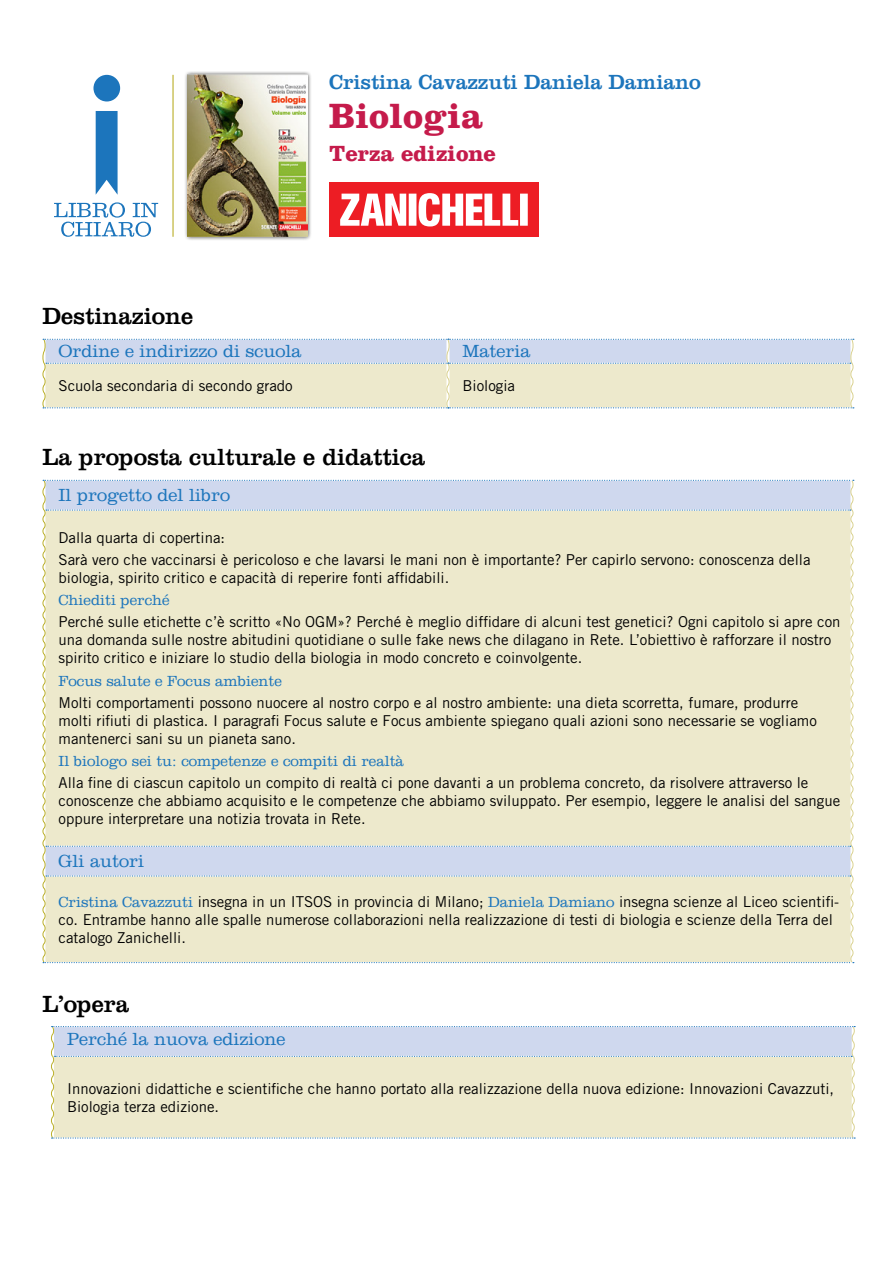
<style>
.page{position:relative;width:893px;height:1263px;background:#fff}
.page>*{position:absolute;margin:0;border:0;box-sizing:border-box;transform-origin:0 0}
.t1{font:700 36px "Clarendon";color:#c51b4b}
.t2{font:24px "Clarendon";color:#000}
.t3{font:700 22.5px "Clarendon";color:#c51b4b}
.t4{font:21px "Clarendon";color:#1c75bc}
.t5{font:300 18px "Clarendon";color:#1c75bc}
.t6{font:15px/18px "Trade Gothic LT Std";color:#000}
.t7{font:300 15px "Clarendon";color:#1c75bc}
.s1{font-family:"Clarendon";font-weight:300;color:#1c75bc}
</style>
<div class="page">
<svg style="left:42px;top:339px;width:812px;height:69px;background:#e1e2d8"></svg>
<svg style="left:42px;top:480px;width:812px;height:483px;background:#e9e6d0"></svg>
<svg style="left:51px;top:1026px;width:805px;height:112px;background:#e3e4d5"></svg>
<hr style="left:172px;top:75px;width:2px;height:162px;background:#bbb02a">
<svg style="left:96px;top:111px;width:22px;height:84px;background:#3584c3"></svg>
<div style="left:93px;top:75px;width:27px;height:26px;background:#1c75bc;border-radius:50%"></div>
<svg style="left:54px;top:202px;width:104px;height:35px"></svg>
<div style="left:184px;top:71px;width:128px;height:170px;background:#000;opacity:.75"></div>
<img style="left:188px;top:75px;width:119px;height:162px">
<div style="left:329px;top:182px;width:210px;height:55px;background:#ed1d24"></div>
<svg style="left:340px;top:193px;width:188px;height:33px"></svg>
<h3 class="t4" style="left:329px;top:69px;width:373px">Cristina Cavazzuti Daniela Damiano</h3>
<h1 class="t1" style="left:329px;top:94px;width:156px">Biologia</h1>
<h3 class="t3" style="left:329px;top:140px;width:168px">Terza edizione</h3>
<h2 class="t2" style="left:43px;top:302px;width:152px">Destinazione</h2>
<p class="t5" style="left:59px;top:341px;width:244px">Ordine e indirizzo di scuola</p>
<p class="t5" style="left:462px;top:341px;width:70px">Materia</p>
<p class="t6" style="left:59px;top:376px;width:236px">Scuola secondaria di secondo grado</p>
<p class="t6" style="left:462px;top:376px;width:54px">Biologia</p>
<h2 class="t2" style="left:43px;top:443px;width:384px">La proposta culturale e didattica</h2>
<p class="t5" style="left:59px;top:485px;width:173px">Il progetto del libro</p>
<p class="t6" style="left:59px;top:526px;width:753px;line-height:22.2px">Dalla quarta di copertina:<br>Sarà vero che vaccinarsi è pericoloso e che lavarsi le mani non è importante? Per capirlo servono: conoscenza della</p>
<p class="t6" style="left:59px;top:568px;width:392px">biologia, spirito critico e capacità di reperire fonti affidabili.</p>
<p class="t7" style="left:59px;top:592px;width:113px">Chiediti perché</p>
<p class="t6" style="left:59px;top:613px;width:783px">Perché sulle etichette c’è scritto «No OGM»? Perché è meglio diffidare di alcuni test genetici? Ogni capitolo si apre con una domanda sulle nostre abitudini quotidiane o sulle fake news che dilagano in Rete. L’obiettivo è rafforzare il nostro spirito critico e iniziare lo studio della biologia in modo concreto e coinvolgente.</p>
<p class="t7" style="left:59px;top:672px;width:225px">Focus salute e Focus ambiente</p>
<p class="t6" style="left:59px;top:693px;width:760px">Molti comportamenti possono nuocere al nostro corpo e al nostro ambiente: una dieta scorretta, fumare, produrre molti rifiuti di plastica. I paragrafi Focus salute e Focus ambiente spiegano quali azioni sono necessarie se vogliamo mantenerci sani su un pianeta sano.</p>
<p class="t7" style="left:59px;top:753px;width:347px">Il biologo sei tu: competenze e compiti di realtà</p>
<p class="t6" style="left:59px;top:774px;width:783px">Alla fine di ciascun capitolo un compito di realtà ci pone davanti a un problema concreto, da risolvere attraverso le conoscenze che abbiamo acquisito e le competenze che abbiamo sviluppato. Per esempio, leggere le analisi del sangue oppure interpretare una notizia trovata in Rete.</p>
<p class="t5" style="left:59px;top:851px;width:87px">Gli autori</p>
<p class="t6" style="left:59px;top:892px;width:782px"><span class="s1">Cristina Cavazzuti</span> insegna in un ITSOS in provincia di Milano; <span class="s1">Daniela Damiano</span> insegna scienze al Liceo scientifi&shy;co. Entrambe hanno alle spalle numerose collaborazioni nella realizzazione di testi di biologia e scienze della Terra del catalogo Zanichelli.</p>
<h2 class="t2" style="left:43px;top:989px;width:88px">L’opera</h2>
<p class="t5" style="left:67px;top:1028px;width:220px">Perché la nuova edizione</p>
<p class="t6" style="left:67px;top:1080px;width:769px">Innovazioni didattiche e scientifiche che hanno portato alla realizzazione della nuova edizione: Innovazioni Cavazzuti,<br>Biologia terza edizione.</p>
</div>
